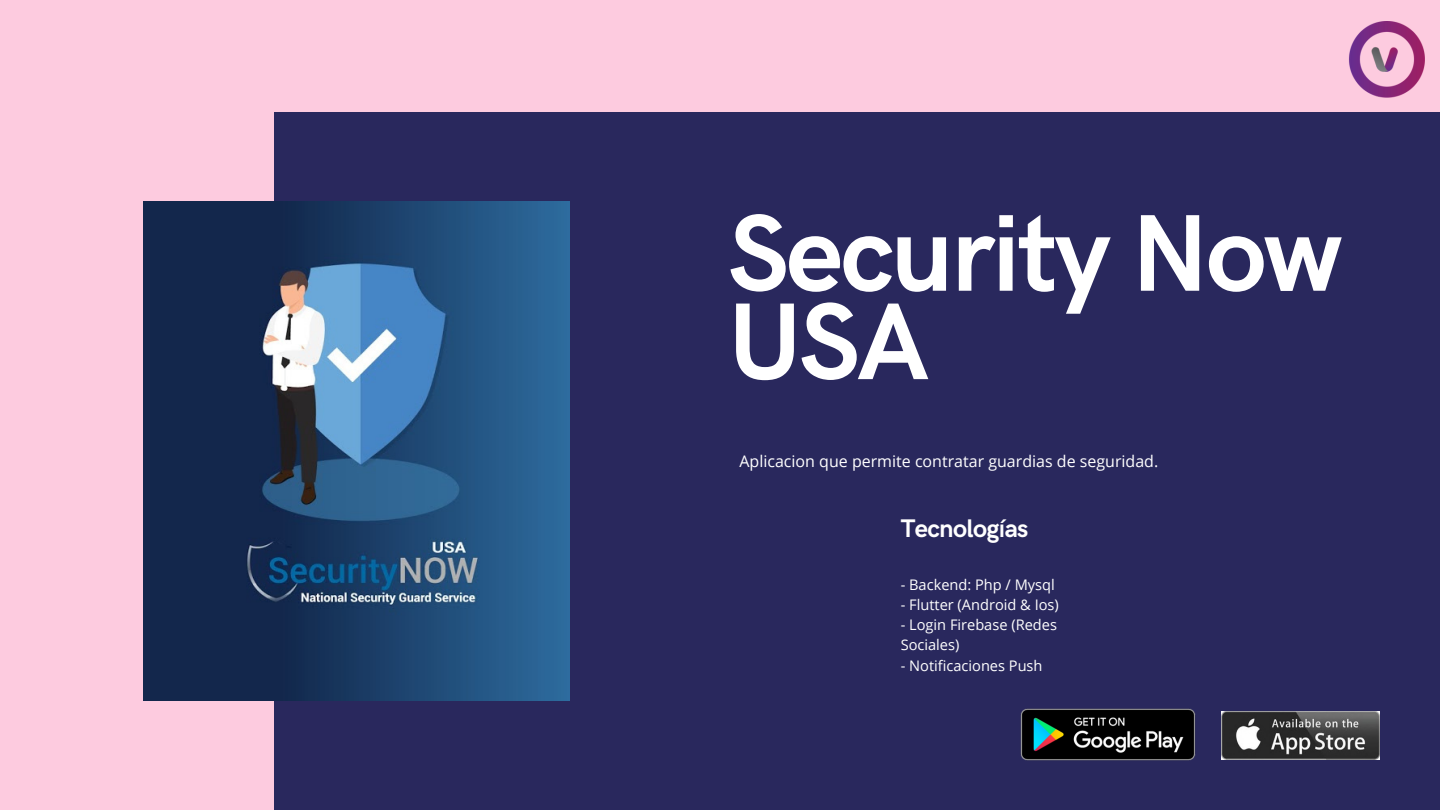
<style>
.page{position:relative;width:1440px;height:810px;background:#fdcbdf}
.page>*{position:absolute;margin:0;border:0;box-sizing:border-box;transform-origin:0 0}
.t1{font:700 109.5px/88.4px "HK Grotesk";letter-spacing:-.025em;color:#fff}
.t2{font:700 25.5px "HK Grotesk";letter-spacing:-.025em;color:#fff}
.t3{font:16px "Open Sans";color:#fff}
.t4{font:14.6px/20.2px "Open Sans";color:#fff}
</style>
<div class="page">
<div style="left:274px;top:112px;width:1166px;height:698px;background:#29285d"></div>
<img style="left:143px;top:202px;width:426px;height:499px">
<img style="left:1020px;top:708px;width:176px;height:53px">
<img style="left:1221px;top:712px;width:158px;height:47px">
<img style="left:1349px;top:21px;width:76px;height:77px">
<p class="t1" style="left:728px;top:214px;width:616px">Security Now<br>USA</p>
<p class="t3" style="left:739px;top:449px;width:420px">Aplicacion que permite contratar guardias de seguridad.</p>
<p class="t2" style="left:901px;top:514px;width:129px">Tecnologías</p>
<p class="t4" style="left:901px;top:574px;width:156px">- Backend: Php / Mysql</p>
<p class="t4" style="left:901px;top:594px;width:160px">- Flutter (Android &amp; Ios)</p>
<p class="t4" style="left:901px;top:614px;width:158px">- Login Firebase (Redes<br>Sociales)</p>
<p class="t4" style="left:901px;top:655px;width:143px">- Notificaciones Push</p>
</div>
